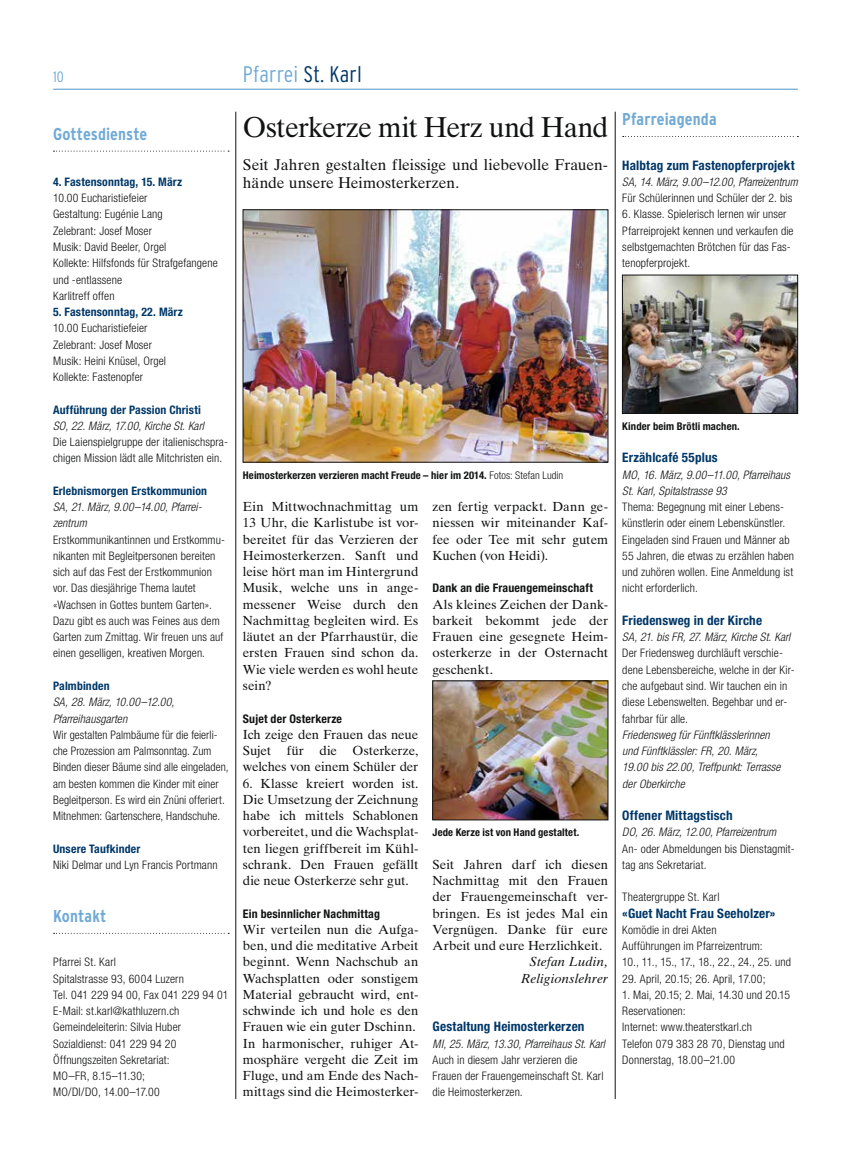
<style>
.page{position:relative;width:851px;height:1170px;background:#fff}
.page>*{position:absolute;margin:0;border:0;box-sizing:border-box;transform-origin:0 0}
.t1{font:28.75px "Times Ten LT Std";letter-spacing:-.03em;color:#111212}
.t2{font:300 condensed 22.5px "Interstate";letter-spacing:.01em;color:#70aad6}
.t3{font:700 condensed 17.12px "Interstate";letter-spacing:.005em;color:#70aad6}
.t4{font:15.62px/18.8px "Times Ten LT Std";letter-spacing:-.005em;color:#111212}
.t5{font:300 condensed 15px "Interstate";color:#70aad6}
.t6{font:13.12px/16.2px "Times Ten LT Std";letter-spacing:-.005em;color:#111212;text-align:justify}
.t7{font:700 condensed 13.12px "Helvetica Neue LT Std";letter-spacing:.015em;color:#003868}
.t8{font:italic 13.12px/16.2px "Times Ten LT Std";letter-spacing:.01em;color:#111212;text-align:right}
.t9{font:700 condensed 11.88px "Helvetica Neue LT Std";letter-spacing:.015em;color:#111212}
.t10{font:300 condensed 11.75px/16.2px "Helvetica Neue LT Std";letter-spacing:.01em;color:#111212}
.t11{font:italic 300 condensed 11.75px/16.2px "Helvetica Neue LT Std";letter-spacing:.01em;color:#111212}
.t12{font:700 condensed 11.75px "Helvetica Neue LT Std";letter-spacing:.015em;color:#003868}
.t13{font:700 condensed 10.62px "Helvetica Neue LT Std";letter-spacing:.015em;color:#111212}
.s1{color:#003868}
.s2{font-weight:300}
</style>
<div class="page">
<svg style="left:622px;top:136px;width:176px;height:1px"></svg>
<hr style="left:53px;top:89px;width:744px;height:1px;background:#70aad6">
<svg style="left:53px;top:151px;width:176px;height:1px"></svg>
<hr style="left:235px;top:112px;width:1px;height:986px;background:#111212">
<hr style="left:615px;top:112px;width:1px;height:986px;background:#111212">
<svg style="left:54px;top:932px;width:175px;height:1px"></svg>
<img style="left:245px;top:211px;width:361px;height:249px">
<div style="left:243px;top:209px;width:365px;height:253px;border:1px solid #111212"></div>
<img style="left:434px;top:682px;width:172px;height:136px">
<div style="left:432px;top:680px;width:176px;height:140px;border:1px solid #111212"></div>
<img style="left:624px;top:277px;width:171px;height:134px">
<div style="left:622px;top:275px;width:175px;height:138px;border:1px solid #111212"></div>
<p class="t5" style="left:53px;top:68px;width:12px">10</p>
<h2 class="t2" style="left:243px;top:62px;width:120px">Pfarrei <span class="s1">St. Karl</span></h2>
<h3 class="t3" style="left:53px;top:124px;width:96px">Gottesdienste</h3>
<p class="t12" style="left:53px;top:175px;width:130px">4. Fastensonntag, 15. März</p>
<p class="t10" style="left:53px;top:190px;width:166px">10.00 Eucharistiefeier<br>Gestaltung: Eugénie Lang<br>Zelebrant: Josef Moser<br>Musik: David Beeler, Orgel<br>Kollekte: Hilfsfonds für Strafgefangene und -entlassene<br>Karlitreff offen</p>
<p class="t12" style="left:53px;top:305px;width:131px">5. Fastensonntag, 22. März</p>
<p class="t10" style="left:53px;top:320px;width:114px">10.00 Eucharistiefeier<br>Zelebrant: Josef Moser<br>Musik: Heini Knüsel, Orgel<br>Kollekte: Fastenopfer</p>
<p class="t12" style="left:53px;top:402px;width:149px">Aufführung der Passion Christi</p>
<p class="t11" style="left:53px;top:418px;width:152px">SO, 22. März, 17.00, Kirche St. Karl</p>
<p class="t10" style="left:53px;top:433px;width:176px">Die Laienspielgruppe der italienischspra&shy;chigen Mission lädt alle Mitchristen ein.</p>
<p class="t12" style="left:53px;top:483px;width:155px">Erlebnismorgen Erstkommunion</p>
<p class="t11" style="left:53px;top:499px;width:150px">SA, 21. März, 9.00–14.00, Pfarrei&shy;zentrum</p>
<p class="t10" style="left:53px;top:531px;width:173px">Erstkommunikantinnen und Erstkommu&shy;nikanten mit Begleitpersonen bereiten sich auf das Fest der Erstkommunion vor. Das diesjährige Thema lautet «Wachsen in Gottes buntem Garten».<br>Dazu gibt es auch was Feines aus dem Garten zum Zmittag. Wir freuen uns auf einen geselligen, kreativen Morgen.</p>
<p class="t12" style="left:53px;top:678px;width:58px">Palmbinden</p>
<p class="t11" style="left:53px;top:694px;width:123px">SA, 28. März, 10.00–12.00,<br>Pfarreihausgarten</p>
<p class="t10" style="left:53px;top:726px;width:177px">Wir gestalten Palmbäume für die feierli&shy;che Prozession am Palmsonntag. Zum Binden dieser Bäume sind alle eingeladen, am besten kommen die Kinder mit einer Begleitperson. Es wird ein Znüni offeriert.<br>Mitnehmen: Gartenschere, Handschuhe.</p>
<p class="t12" style="left:53px;top:841px;width:89px">Unsere Taufkinder</p>
<p class="t10" style="left:53px;top:856px;width:166px">Niki Delmar und Lyn Francis Portmann</p>
<h3 class="t3" style="left:53px;top:906px;width:55px">Kontakt</h3>
<p class="t10" style="left:53px;top:953px;width:177px">Pfarrei St. Karl<br>Spitalstrasse 93, 6004 Luzern<br>Tel. 041 229 94 00, Fax 041 229 94 01<br>E-Mail: st.karl@kathluzern.ch<br>Gemeindeleiterin: Silvia Huber<br>Sozialdienst: 041 229 94 20<br>Öffnungszeiten Sekretariat:<br>MO–FR, 8.15–11.30;<br>MO/DI/DO, 14.00–17.00</p>
<h1 class="t1" style="left:243px;top:110px;width:366px">Osterkerze mit Herz und Hand</h1>
<h3 class="t4" style="left:243px;top:155px;width:366px">Seit Jahren gestalten fleissige und liebevolle Frauen&shy;hände unsere Heimosterkerzen.</h3>
<p class="t13" style="left:243px;top:468px;width:322px">Heimosterkerzen verzieren macht Freude – hier im 2014. <span class="s2">Fotos: Stefan Ludin</span></p>
<p class="t6" style="left:243px;top:498px;width:177px">Ein Mittwochnachmittag um 13 Uhr, die Karlistube ist vor&shy;bereitet für das Verzieren der Heimosterkerzen. Sanft und leise hört man im Hintergrund Musik, welche uns in ange&shy;messener Weise durch den Nachmittag begleiten wird. Es läutet an der Pfarrhaustür, die ersten Frauen sind schon da.<br>Wie viele werden es wohl heute sein?</p>
<p class="t9" style="left:243px;top:711px;width:101px">Sujet der Osterkerze</p>
<p class="t6" style="left:243px;top:726px;width:177px">Ich zeige den Frauen das neue Sujet für die Osterkerze, welches von einem Schüler der</p>
<p class="t6" style="left:243px;top:774px;width:177px">6. Klasse kreiert worden ist.<br>Die Umsetzung der Zeichnung habe ich mittels Schablonen vorbereitet, und die Wachsplat&shy;ten liegen griffbereit im Kühl&shy;schrank. Den Frauen gefällt die neue Osterkerze sehr gut.</p>
<p class="t9" style="left:243px;top:906px;width:139px">Ein besinnlicher Nachmittag</p>
<p class="t6" style="left:243px;top:921px;width:177px;text-align:left">Wir verteilen nun die Aufga&shy;ben, und die meditative Arbeit beginnt. Wenn Nachschub an<br>Wachsplatten oder sonstigem<br>Material gebraucht wird, ent&shy;schwinde ich und hole es den<br>Frauen wie ein guter Dschinn.<br>In harmonischer, ruhiger At&shy;mosphäre vergeht die Zeit im<br>Fluge, und am Ende des Nach&shy;mittags sind die Heimosterker-</p>
<p class="t6" style="left:432px;top:498px;width:177px">zen fertig verpackt. Dann ge&shy;niessen wir miteinander Kaf&shy;fee oder Tee mit sehr gutem Kuchen (von Heidi).</p>
<p class="t9" style="left:432px;top:581px;width:162px">Dank an die Frauengemeinschaft</p>
<p class="t6" style="left:432px;top:596px;width:177px">Als kleines Zeichen der Dank&shy;barkeit bekommt jede der Frauen eine gesegnete Heim&shy;osterkerze in der Osternacht geschenkt.</p>
<p class="t13" style="left:432px;top:826px;width:148px">Jede Kerze ist von Hand gestaltet.</p>
<p class="t6" style="left:432px;top:856px;width:177px">Seit Jahren darf ich diesen Nachmittag mit den Frauen der Frauengemeinschaft ver&shy;bringen. Es ist jedes Mal ein Vergnügen. Danke für eure Arbeit und eure Herzlichkeit.</p>
<p class="t8" style="left:521px;top:953px;width:89px">Stefan Ludin,<br>Religionslehrer</p>
<p class="t7" style="left:432px;top:1018px;width:153px">Gestaltung Heimosterkerzen</p>
<p class="t11" style="left:432px;top:1035px;width:174px">MI, 25. März, 13.30, Pfarreihaus St. Karl</p>
<p class="t10" style="left:432px;top:1051px;width:172px">Auch in diesem Jahr verzieren die<br>Frauen der Frauengemeinschaft St. Karl die Heimosterkerzen.</p>
<h3 class="t3" style="left:622px;top:110px;width:96px">Pfarreiagenda</h3>
<p class="t7" style="left:622px;top:157px;width:174px">Halbtag zum Fastenopferprojekt</p>
<p class="t11" style="left:622px;top:174px;width:177px">SA, 14. März, 9.00–12.00, Pfarreizentrum</p>
<p class="t10" style="left:622px;top:190px;width:171px">Für Schülerinnen und Schüler der 2. bis</p>
<p class="t10" style="left:622px;top:206px;width:173px">6. Klasse. Spielerisch lernen wir unser Pfarreiprojekt kennen und verkaufen die selbstgemachten Brötchen für das Fas&shy;tenopferprojekt.</p>
<p class="t13" style="left:622px;top:419px;width:119px">Kinder beim Brötli machen.</p>
<p class="t7" style="left:622px;top:449px;width:97px">Erzählcafé 55plus</p>
<p class="t11" style="left:622px;top:466px;width:169px">MO, 16. März, 9.00–11.00, Pfarreihaus<br>St. Karl, Spitalstrasse 93</p>
<p class="t10" style="left:622px;top:498px;width:173px">Thema: Begegnung mit einer Lebens&shy;künstlerin oder einem Lebenskünstler.<br>Eingeladen sind Frauen und Männer ab 55 Jahren, die etwas zu erzählen haben und zuhören wollen. Eine Anmeldung ist nicht erforderlich.</p>
<p class="t7" style="left:622px;top:612px;width:141px">Friedensweg in der Kirche</p>
<p class="t11" style="left:622px;top:629px;width:169px">SA, 21. bis FR, 27. März, Kirche St. Karl</p>
<p class="t10" style="left:622px;top:645px;width:174px">Der Friedensweg durchläuft verschie&shy;dene Lebensbereiche, welche in der Kir&shy;che aufgebaut sind. Wir tauchen ein in diese Lebenswelten. Begehbar und er&shy;fahrbar für alle.</p>
<p class="t11" style="left:622px;top:726px;width:160px">Friedensweg für Fünftklässlerinnen und Fünftklässler: FR, 20. März,<br>19.00 bis 22.00, Treffpunkt: Terrasse der Oberkirche</p>
<p class="t7" style="left:622px;top:807px;width:112px">Offener Mittagstisch</p>
<p class="t11" style="left:622px;top:824px;width:155px">DO, 26. März, 12.00, Pfarreizentrum</p>
<p class="t10" style="left:622px;top:840px;width:174px">An- oder Abmeldungen bis Dienstagmit&shy;tag ans Sekretariat.</p>
<p class="t10" style="left:622px;top:888px;width:99px">Theatergruppe St. Karl</p>
<p class="t7" style="left:622px;top:904px;width:155px">«Guet Nacht Frau Seeholzer»</p>
<p class="t10" style="left:622px;top:921px;width:170px">Komödie in drei Akten<br>Aufführungen im Pfarreizentrum:<br>10., 11., 15., 17., 18., 22., 24., 25. und</p>
<p class="t10" style="left:622px;top:970px;width:145px">29. April, 20.15; 26. April, 17.00;</p>
<p class="t10" style="left:622px;top:986px;width:169px">1. Mai, 20.15; 2. Mai, 14.30 und 20.15<br>Reservationen:<br>Internet: www.theaterstkarl.ch<br>Telefon 079 383 28 70, Dienstag und<br>Donnerstag, 18.00–21.00</p>
</div>
